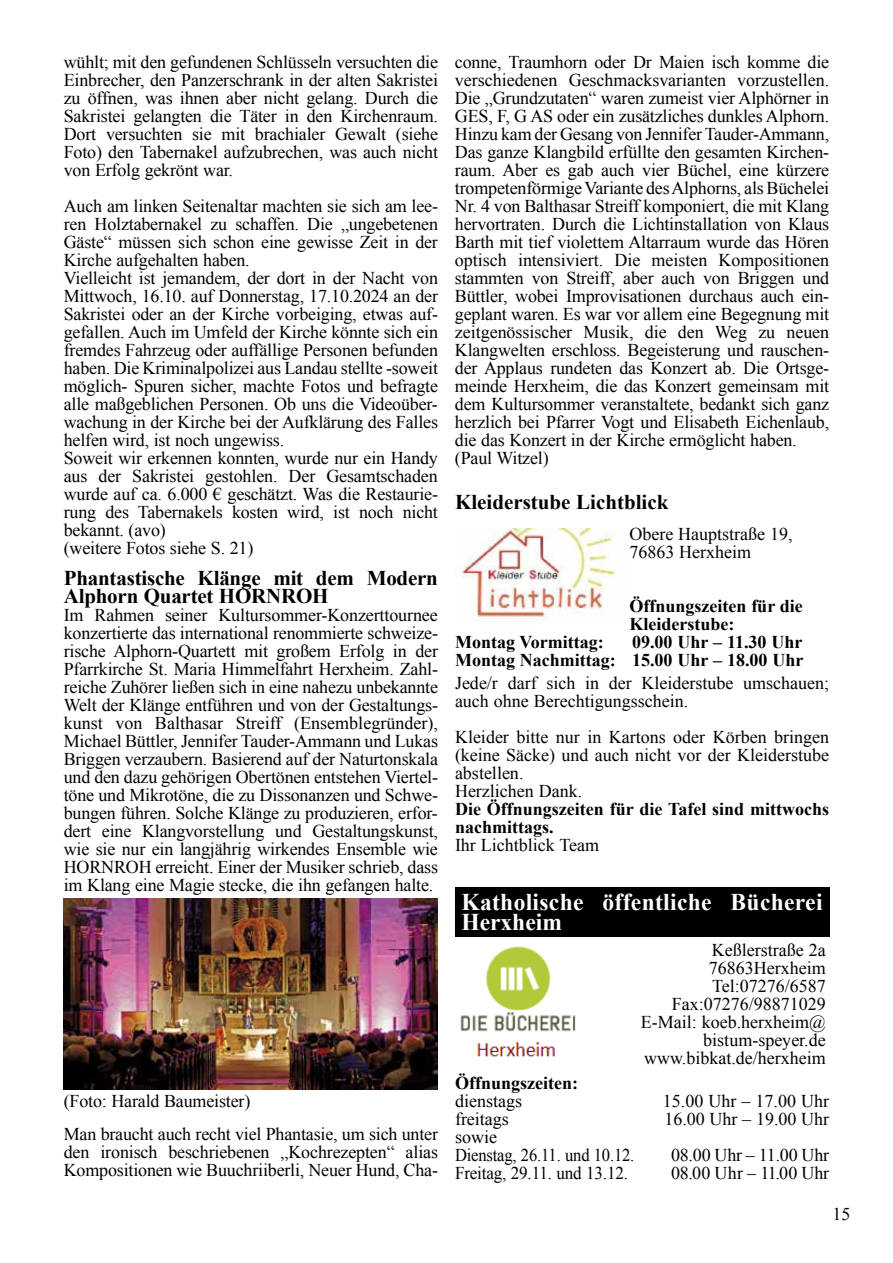
<style>
.page{position:relative;width:893px;height:1263px;background:#fff}
.page>*{position:absolute;margin:0;border:0;box-sizing:border-box;transform-origin:0 0}
.t1{font:700 24px/19.5px "Times New Roman";letter-spacing:.015em;color:#fff}
.t2{font:700 21px/18px "Times New Roman";letter-spacing:-.01em;color:#000}
.t3{font:18px/18px "Times New Roman";letter-spacing:-.01em;color:#000}
.t4{font:700 18px/18px "Times New Roman";color:#000}
.t5{font:18px "Times New Roman";letter-spacing:-.01em;color:#000;scale:.95 1}
</style>
<div class="page">
<img style="left:64px;top:898px;width:374px;height:191px">
<img style="left:455px;top:529px;width:161px;height:90px">
<div style="left:455px;top:887px;width:374px;height:50px;background:#000"></div>
<img style="left:460px;top:946px;width:116px;height:111px">
<p class="t3" style="left:64px;top:52px;width:376px;text-align:justify">wühlt; mit den gefundenen Schlüsseln versuchten die Einbrecher, den Panzerschrank in der alten Sakristei zu öffnen, was ihnen aber nicht gelang. Durch die Sakristei gelangten die Täter in den Kirchenraum.<br>Dort versuchten sie mit brachialer Gewalt (siehe Foto) den Tabernakel aufzubrechen, was auch nicht von Erfolg gekrönt war.</p>
<p class="t3" style="left:64px;top:196px;width:376px">Auch am linken Seitenaltar machten sie sich am lee&shy;ren Holztabernakel zu schaffen. Die „ungebetenen Gäste“ müssen sich schon eine gewisse Zeit in der Kirche aufgehalten haben.<br>Vielleicht ist jemandem, der dort in der Nacht von Mittwoch, 16.10. auf Donnerstag, 17.10.2024 an der Sakristei oder an der Kirche vorbeiging, etwas auf&shy;gefallen. Auch im Umfeld der Kirche könnte sich ein fremdes Fahrzeug oder auffällige Personen befunden haben. Die Kriminalpolizei aus Landau stellte -soweit möglich- Spuren sicher, machte Fotos und befragte alle maßgeblichen Personen. Ob uns die Videoüber&shy;wachung in der Kirche bei der Aufklärung des Falles helfen wird, ist noch ungewiss.<br>Soweit wir erkennen konnten, wurde nur ein Handy aus der Sakristei gestohlen. Der Gesamtschaden wurde auf ca. 6.000 € geschätzt. Was die Restaurie&shy;rung des Tabernakels kosten wird, ist noch nicht bekannt. (avo)<br>(weitere Fotos siehe S. 21)</p>
<p class="t2" style="left:64px;top:569px;width:376px">Phantastische Klänge mit dem Modern<br>Alphorn Quartet HORNROH</p>
<p class="t3" style="left:64px;top:606px;width:376px;text-align:justify">Im Rahmen seiner Kultursommer-Konzerttournee konzertierte das international renommierte schweize&shy;rische Alphorn-Quartett mit großem Erfolg in der Pfarrkirche St. Maria Himmelfahrt Herxheim. Zahl&shy;reiche Zuhörer ließen sich in eine nahezu unbekannte Welt der Klänge entführen und von der Gestaltungs&shy;kunst von Balthasar Streiff (Ensemblegründer), Michael Büttler, Jennifer Tauder-Ammann und Lukas Briggen verzaubern. Basierend auf der Naturtonskala und den dazu gehörigen Obertönen entstehen Viertel&shy;töne und Mikrotöne, die zu Dissonanzen und Schwe&shy;bungen führen. Solche Klänge zu produzieren, erfor&shy;dert eine Klangvorstellung und Gestaltungskunst, wie sie nur ein langjährig wirkendes Ensemble wie HORNROH erreicht. Einer der Musiker schrieb, dass im Klang eine Magie stecke, die ihn gefangen halte.</p>
<p class="t3" style="left:64px;top:1084px;width:376px;line-height:33px">(Foto: Harald Baumeister)<br>Man braucht auch recht viel Phantasie, um sich unter</p>
<p class="t3" style="left:64px;top:1143px;width:376px">den ironisch beschriebenen „Kochrezepten“ alias<br>Kompositionen wie Buuchriiberli, Neuer Hund, Cha-</p>
<p class="t3" style="left:455px;top:52px;width:376px">conne, Traumhorn oder Dr Maien isch komme die verschiedenen Geschmacksvarianten vorzustellen.<br>Die „Grundzutaten“ waren zumeist vier Alphörner in GES, F, G AS oder ein zusätzliches dunkles Alphorn.<br>Hinzu kam der Gesang von Jennifer Tauder-Ammann, Das ganze Klangbild erfüllte den gesamten Kirchen&shy;raum. Aber es gab auch vier Büchel, eine kürzere trompetenförmige Variante des Alphorns, als Büchelei Nr. 4 von Balthasar Streiff komponiert, die mit Klang hervortraten. Durch die Lichtinstallation von Klaus Barth mit tief violettem Altarraum wurde das Hören optisch intensiviert. Die meisten Kompositionen stammten von Streiff, aber auch von Briggen und Büttler, wobei Improvisationen durchaus auch ein&shy;geplant waren. Es war vor allem eine Begegnung mit zeitgenössischer Musik, die den Weg zu neuen Klangwelten erschloss. Begeisterung und rauschen&shy;der Applaus rundeten das Konzert ab. Die Ortsge&shy;meinde Herxheim, die das Konzert gemeinsam mit dem Kultursommer veranstaltete, bedankt sich ganz herzlich bei Pfarrer Vogt und Elisabeth Eichenlaub, die das Konzert in der Kirche ermöglicht haben. (Paul Witzel)</p>
<p class="t2" style="left:455px;top:492px;width:215px">Kleiderstube Lichtblick</p>
<p class="t3" style="left:629px;top:524px;width:165px">Obere Hauptstraße 19,<br>76863 Herxheim</p>
<p class="t4" style="left:629px;top:596px;width:175px">Öffnungszeiten für die<br>Kleiderstube:</p>
<p class="t4" style="left:455px;top:632px;width:150px">Montag Vormittag:</p>
<p class="t4" style="left:455px;top:632px;width:350px;text-align:right">09.00 Uhr – 11.30 Uhr<br>Montag Nachmittag: 15.00 Uhr – 18.00 Uhr</p>
<p class="t3" style="left:455px;top:673px;width:376px">Jede/r darf sich in der Kleiderstube umschauen; auch ohne Berechtigungsschein.</p>
<p class="t3" style="left:455px;top:727px;width:376px">Kleider bitte nur in Kartons oder Körben bringen (keine Säcke) und auch nicht vor der Kleiderstube abstellen.<br>Herzlichen Dank.</p>
<p class="t4" style="left:455px;top:799px;width:376px">Die Öffnungszeiten für die Tafel sind mittwochs nachmittags.</p>
<p class="t3" style="left:455px;top:835px;width:146px">Ihr Lichtblick Team</p>
<h1 class="t1" style="left:461px;top:892px;width:363px">Katholische öffentliche Bücherei<br>Herxheim</h1>
<p class="t3" style="left:641px;top:940px;width:186px;text-align:right">Keßlerstraße 2a<br>76863Herxheim<br>Tel:07276/6587<br>Fax:07276/98871029<br>E-Mail: koeb.herxheim@ bistum-speyer.de www.bibkat.de/herxheim</p>
<p class="t4" style="left:455px;top:1074px;width:124px">Öffnungszeiten:</p>
<p class="t3" style="left:455px;top:1092px;width:68px">dienstags</p>
<p class="t3" style="left:663px;top:1092px;width:168px">15.00 Uhr – 17.00 Uhr</p>
<p class="t3" style="left:455px;top:1110px;width:55px">freitags</p>
<p class="t3" style="left:664px;top:1110px;width:166px">16.00 Uhr – 19.00 Uhr</p>
<p class="t3" style="left:455px;top:1128px;width:181px">sowie<br>Dienstag, 26.11. und 10.12.</p>
<p class="t3" style="left:671px;top:1146px;width:160px">08.00 Uhr – 11.00 Uhr</p>
<p class="t5" style="left:455px;top:1161px;width:184px">Freitag, 29.11. und 13.12.</p>
<p class="t3" style="left:671px;top:1164px;width:160px">08.00 Uhr – 11.00 Uhr</p>
<p class="t3" style="left:832px;top:1205px;width:19px">15</p>
</div>
